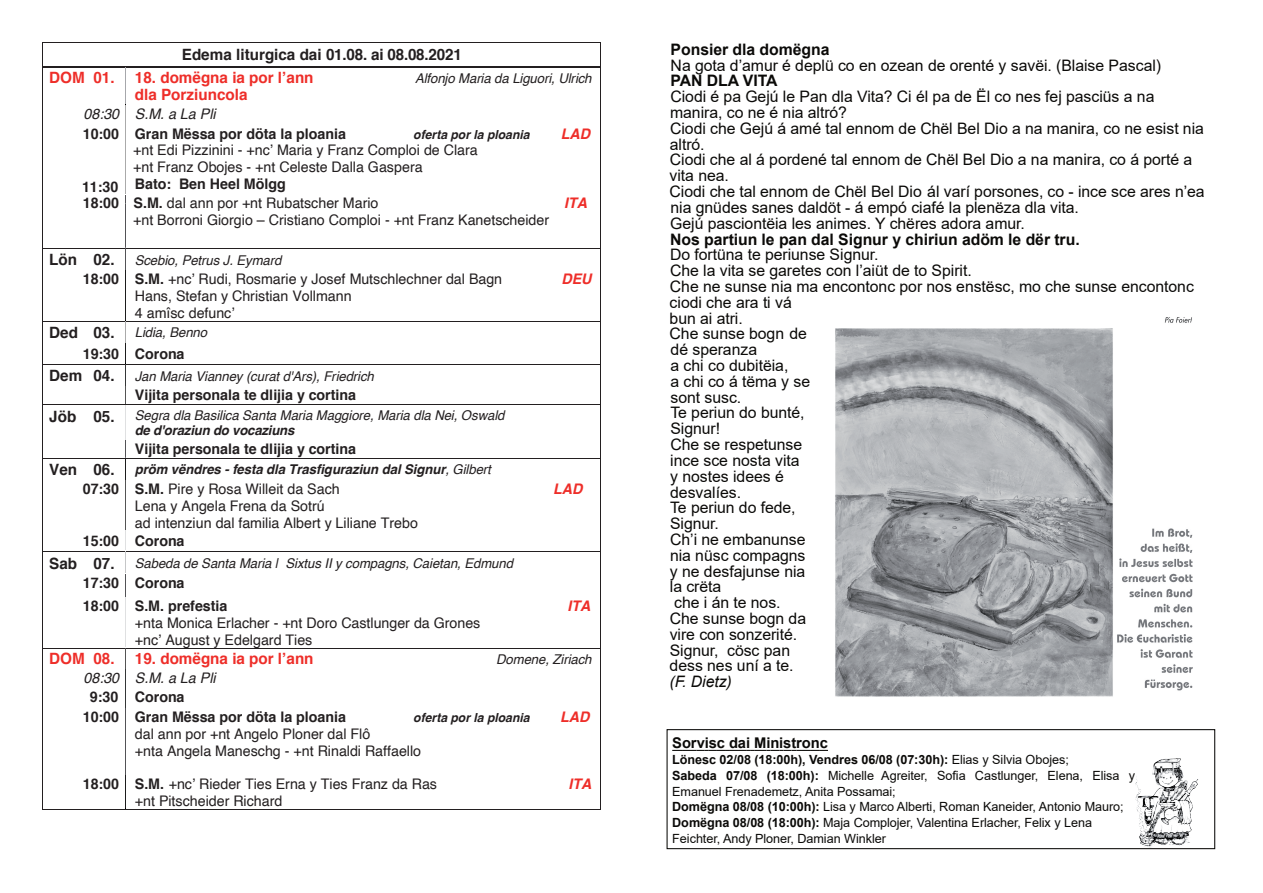
<style>
.page{position:relative;width:1263px;height:893px;background:#fff}
.page>*{position:absolute;margin:0;border:0;box-sizing:border-box;transform-origin:0 0}
.t1{font:15.75px/15.8px "Arial";letter-spacing:-.005em;color:#0b0a08}
.t2{font:700 15.75px "Arial";letter-spacing:-.005em;color:#0b0a08}
.t3{font:italic 15.75px "Arial";letter-spacing:-.005em;color:#0b0a08}
.t4{font:700 15.6px "Helvetica";color:#231f20}
.t5{font:700 15.6px/16.6px "Helvetica";color:#ee2e29}
.t6{font:700 14.7px "Arial";letter-spacing:-.005em;color:#0b0a08}
.t7{font:14.55px/16.6px "Helvetica";color:#231f20}
.t8{font:700 14.55px/23.5px "Helvetica";color:#231f20}
.t9{font:italic 14.55px "Helvetica";color:#231f20}
.t10{font:italic 700 14.55px "Helvetica";letter-spacing:-.005em;color:#ee2e29}
.t11{font:italic 13.5px "Helvetica";letter-spacing:-.01em;color:#231f20}
.t12{font:italic 700 13.5px "Helvetica";letter-spacing:-.01em;color:#231f20}
.t13{font:12.6px/15.8px "Arial";letter-spacing:-.005em;color:#0b0a08}
.t14{font:italic 700 12.45px "Helvetica";color:#231f20}
.s1{font-weight:700}
.s2{font-weight:400}
</style>
<div class="page">
<hr style="left:43px;top:42px;width:558px;height:1px;background:#231f20">
<hr style="left:43px;top:66px;width:82px;height:1px;background:#231f20">
<hr style="left:43px;top:67px;width:82px;height:1px;background:#231f20">
<hr style="left:127px;top:66px;width:225px;height:1px;background:#231f20">
<hr style="left:127px;top:67px;width:225px;height:1px;background:#231f20">
<hr style="left:354px;top:66px;width:247px;height:1px;background:#231f20">
<hr style="left:354px;top:67px;width:247px;height:1px;background:#231f20">
<hr style="left:43px;top:68px;width:1px;height:37px;background:#231f20">
<hr style="left:601px;top:68px;width:1px;height:37px;background:#231f20">
<hr style="left:43px;top:125px;width:1px;height:70px;background:#231f20">
<hr style="left:601px;top:125px;width:1px;height:70px;background:#231f20">
<hr style="left:43px;top:195px;width:1px;height:53px;background:#231f20">
<hr style="left:601px;top:195px;width:1px;height:53px;background:#231f20">
<hr style="left:43px;top:248px;width:82px;height:1px;background:#231f20">
<hr style="left:126px;top:248px;width:475px;height:1px;background:#231f20">
<hr style="left:43px;top:271px;width:1px;height:50px;background:#231f20">
<hr style="left:601px;top:271px;width:1px;height:50px;background:#231f20">
<hr style="left:43px;top:321px;width:82px;height:1px;background:#231f20">
<hr style="left:126px;top:321px;width:475px;height:1px;background:#231f20">
<hr style="left:43px;top:364px;width:82px;height:1px;background:#231f20">
<hr style="left:126px;top:364px;width:475px;height:1px;background:#231f20">
<hr style="left:43px;top:405px;width:82px;height:1px;background:#231f20">
<hr style="left:126px;top:405px;width:475px;height:1px;background:#231f20">
<hr style="left:43px;top:405px;width:1px;height:35px;background:#231f20">
<hr style="left:601px;top:405px;width:1px;height:35px;background:#231f20">
<hr style="left:43px;top:458px;width:82px;height:1px;background:#231f20">
<hr style="left:126px;top:458px;width:475px;height:1px;background:#231f20">
<hr style="left:43px;top:481px;width:1px;height:50px;background:#231f20">
<hr style="left:601px;top:481px;width:1px;height:50px;background:#231f20">
<hr style="left:43px;top:551px;width:82px;height:1px;background:#231f20">
<hr style="left:126px;top:551px;width:475px;height:1px;background:#231f20">
<hr style="left:43px;top:598px;width:1px;height:50px;background:#231f20">
<hr style="left:601px;top:598px;width:1px;height:50px;background:#231f20">
<hr style="left:43px;top:648px;width:82px;height:1px;background:#231f20">
<hr style="left:126px;top:648px;width:219px;height:1px;background:#231f20">
<hr style="left:345px;top:648px;width:256px;height:1px;background:#231f20">
<hr style="left:43px;top:669px;width:1px;height:40px;background:#231f20">
<hr style="left:601px;top:669px;width:1px;height:40px;background:#231f20">
<hr style="left:43px;top:709px;width:1px;height:67px;background:#231f20">
<hr style="left:601px;top:709px;width:1px;height:67px;background:#231f20">
<hr style="left:43px;top:776px;width:1px;height:33px;background:#231f20">
<hr style="left:43px;top:809px;width:82px;height:1px;background:#231f20">
<svg style="left:125px;top:66px;width:2px;height:744px"></svg>
<hr style="left:126px;top:809px;width:475px;height:1px;background:#231f20">
<hr style="left:601px;top:776px;width:1px;height:33px;background:#231f20">
<svg style="left:672px;top:750px;width:156px;height:1px"></svg>
<img style="left:1135px;top:758px;width:63px;height:89px">
<img style="left:835px;top:317px;width:358px;height:380px">
<div style="left:666px;top:729px;width:549px;height:120px;border:1px solid #0b0a08"></div>
<p class="t4" style="left:182px;top:42px;width:282px">Edema liturgica dai 01.08. ai 08.08.2021</p>
<p class="t5" style="left:49px;top:69px;width:67px">DOM 01.</p>
<p class="t5" style="left:135px;top:70px;width:180px">18. domëgna ia por lʼann dla Porziuncola</p>
<p class="t11" style="left:415px;top:68px;width:178px">Alfonjo Maria da Liguori, Ulrich</p>
<p class="t9" style="left:84px;top:102px;width:134px">08:30 S.M. a La Pli</p>
<p class="t8" style="left:83px;top:122px;width:38px">10:00</p>
<p class="t8" style="left:135px;top:122px;width:213px">Gran Mëssa por döta la ploania</p>
<p class="t14" style="left:413px;top:124px;width:118px">oferta por la ploania</p>
<p class="t10" style="left:561px;top:121px;width:31px">LAD</p>
<p class="t7" style="left:133px;top:142px;width:346px">+nt Edi Pizzinini - +ncʼ Maria y Franz Comploi de Clara +nt Franz Obojes - +nt Celeste Dalla Gaspera</p>
<p class="t7" style="left:83px;top:174px;width:297px;line-height:19.8px;text-indent:52px"><span class="s1">Bato: Ben Heel Mölgg<br>18:00 S.M.</span> dal ann por +nt Rubatscher Mario</p>
<p class="t8" style="left:82px;top:175px;width:38px">11:30</p>
<p class="t10" style="left:564px;top:191px;width:24px">ITA</p>
<p class="t7" style="left:133px;top:212px;width:417px">+nt Borroni Giorgio – Cristiano Comploi - +nt Franz Kanetscheider</p>
<p class="t4" style="left:49px;top:247px;width:67px">Lön 02.</p>
<p class="t11" style="left:135px;top:249px;width:148px">Scebio, Petrus J. Eymard</p>
<p class="t7" style="left:83px;top:271px;width:421px"><span class="s1">18:00 S.M.</span> +ncʼ Rudi, Rosmarie y Josef Mutschlechner dal Bagn</p>
<p class="t10" style="left:561px;top:267px;width:32px">DEU</p>
<p class="t7" style="left:135px;top:288px;width:218px">Hans, Stefan y Christian Vollmann<br>4 amîsc defuncʼ</p>
<p class="t4" style="left:49px;top:320px;width:67px">Ded 03.</p>
<p class="t11" style="left:135px;top:322px;width:74px">Lidia, Benno</p>
<p class="t8" style="left:83px;top:342px;width:103px">19:30 Corona</p>
<p class="t4" style="left:49px;top:363px;width:67px">Dem 04.</p>
<p class="t11" style="left:135px;top:365px;width:241px">Jan Maria Vianney (curat d'Ars), Friedrich</p>
<p class="t8" style="left:135px;top:384px;width:223px">Vijita personala te dlijia y cortina</p>
<p class="t4" style="left:49px;top:404px;width:67px">Jöb 05.</p>
<p class="t11" style="left:135px;top:404px;width:371px">Segra dla Basilica Santa Maria Maggiore, Maria dla Nei, Oswald</p>
<p class="t12" style="left:135px;top:419px;width:161px">de d'oraziun do vocaziuns</p>
<p class="t8" style="left:135px;top:437px;width:223px">Vijita personala te dlijia y cortina</p>
<p class="t4" style="left:49px;top:457px;width:67px">Ven 06.</p>
<p class="t12" style="left:135px;top:458px;width:357px">pröm vëndres - festa dla Trasfiguraziun dal Signur<span class="s2">, Gilbert</span></p>
<p class="t7" style="left:83px;top:481px;width:258px"><span class="s1">07:30 S.M.</span> Pire y Rosa Willeit da Sach</p>
<p class="t10" style="left:553px;top:477px;width:31px">LAD</p>
<p class="t7" style="left:135px;top:498px;width:285px">Lena y Angela Frena da Sotrú<br>ad intenziun dal familia Albert y Liliane Trebo</p>
<p class="t8" style="left:83px;top:530px;width:103px">15:00 Corona</p>
<p class="t4" style="left:49px;top:550px;width:67px">Sab 07.</p>
<p class="t11" style="left:135px;top:552px;width:380px">Sabeda de Santa Maria | Sixtus II y compagns, Caietan, Edmund</p>
<p class="t8" style="left:83px;top:571px;width:146px">17:30 Corona<br>18:00 S.M. prefestia</p>
<p class="t10" style="left:567px;top:594px;width:24px">ITA</p>
<p class="t7" style="left:135px;top:615px;width:347px">+nta Monica Erlacher - +nt Doro Castlunger da Grones +ncʼ August y Edelgard Ties</p>
<p class="t5" style="left:49px;top:650px;width:67px">DOM 08.</p>
<p class="t5" style="left:135px;top:650px;width:180px">19. domëgna ia por lʼann</p>
<p class="t11" style="left:496px;top:648px;width:97px">Domene, Ziriach</p>
<p class="t9" style="left:84px;top:666px;width:37px">08:30</p>
<p class="t8" style="left:90px;top:686px;width:30px">9:30</p>
<p class="t9" style="left:135px;top:666px;width:82px">S.M. a La Pli</p>
<p class="t8" style="left:83px;top:688px;width:265px;line-height:19.8px;text-indent:52px">Corona<br>10:00 Gran Mëssa por döta la ploania</p>
<p class="t14" style="left:413px;top:708px;width:118px">oferta por la ploania</p>
<p class="t10" style="left:560px;top:705px;width:31px">LAD</p>
<p class="t7" style="left:135px;top:726px;width:288px">dal ann por +nt Angelo Ploner dal Flô<br>+nta Angela Maneschg - +nt Rinaldi Raffaello</p>
<p class="t7" style="left:83px;top:776px;width:356px"><span class="s1">18:00 S.M.</span> +ncʼ Rieder Ties Erna y Ties Franz da Ras</p>
<p class="t10" style="left:569px;top:772px;width:24px">ITA</p>
<p class="t7" style="left:135px;top:793px;width:149px">+nt Pitscheider Richard</p>
<p class="t2" style="left:671px;top:38px;width:160px">Ponsier dla domëgna</p>
<p class="t1" style="left:671px;top:57px;width:492px">Na gota d’amur é deplü co en ozean de orenté y savëi. (Blaise Pascal)</p>
<p class="t2" style="left:670px;top:70px;width:109px">PAN DLA VITA</p>
<p class="t1" style="left:669px;top:89px;width:537px">Ciodi é pa Gejú le Pan dla Vita? Ci él pa de Ël co nes fej pasciüs a na manira, co ne é nia altró?<br>Ciodi che Gejú á amé tal ennom de Chël Bel Dio a na manira, co ne esist nia altró.<br>Ciodi che al á pordené tal ennom de Chël Bel Dio a na manira, co á porté a vita nea.<br>Ciodi che tal ennom de Chël Bel Dio ál varí porsones, co - ince sce ares n’ea nia gnüdes sanes daldöt - á empó ciafé la plenëza dla vita.<br>Gejú pasciontëia les animes. Y chëres adora amur.</p>
<p class="t2" style="left:670px;top:228px;width:411px">Nos partiun le pan dal Signur y chiriun adöm le dër tru.</p>
<p class="t1" style="left:669px;top:247px;width:526px">Do fortüna te periunse Signur.<br>Che la vita se garetes con l’aiüt de to Spirit.<br>Che ne sunse nia ma encontonc por nos enstësc, mo che sunse encontonc ciodi che ara ti vá<br>bun ai atri.<br>Che sunse bogn de<br>dé speranza<br>a chi co dubitëia,<br>a chi co á tëma y se<br>sont susc.<br>Te periun do bunté,<br>Signur!<br>Che se respetunse<br>ince sce nosta vita<br>y nostes idees é<br>desvalíes.<br>Te periun do fede,<br>Signur.<br>Ch’i ne embanunse<br>nia nüsc compagns<br>y ne desfajunse nia<br>la crëta<br>che i án te nos.<br>Che sunse bogn da<br>vire con sonzerité.<br>Signur, cösc pan<br>dess nes uní a te.</p>
<p class="t3" style="left:669px;top:671px;width:64px">(F. Dietz)</p>
<p class="t6" style="left:672px;top:732px;width:157px">Sorvisc dai Ministronc</p>
<p class="t13" style="left:672px;top:751px;width:464px"><span class="s1">Lönesc 02/08 (18:00h), Vendres 06/08 (07:30h):</span> Elias y Silvia Obojes;<br><span class="s1">Sabeda 07/08 (18:00h):</span> Michelle Agreiter, Sofia Castlunger, Elena, Elisa y Emanuel Frenademetz, Anita Possamai;<br><span class="s1">Domëgna 08/08 (10:00h):</span> Lisa y Marco Alberti, Roman Kaneider, Antonio Mauro; <span class="s1">Domëgna 08/08 (18:00h):</span> Maja Complojer, Valentina Erlacher, Felix y Lena Feichter, Andy Ploner, Damian Winkler</p>
</div>
